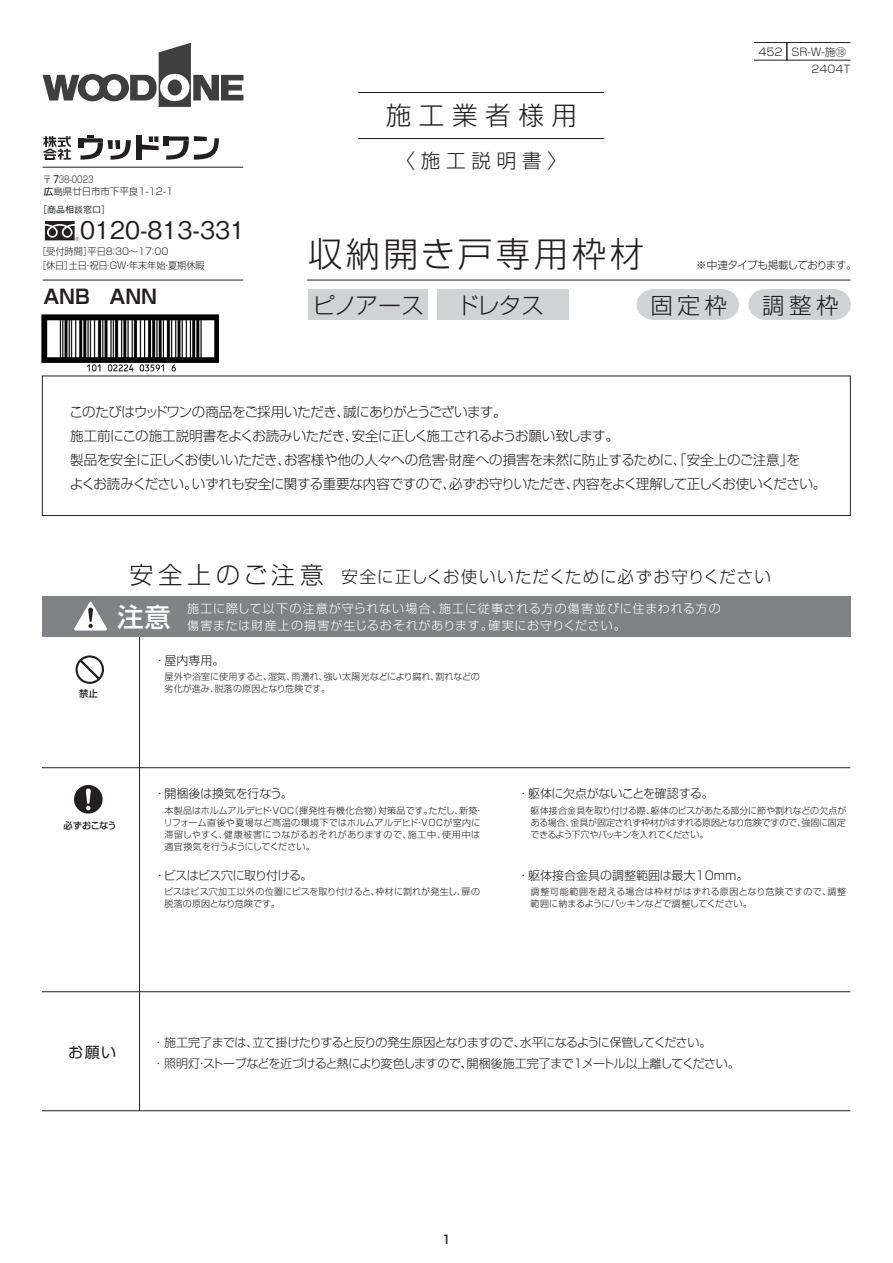
<style>
.page{position:relative;width:893px;height:1263px;background:#fff}
.page>*{position:absolute;margin:0;border:0;box-sizing:border-box;transform-origin:0 0}
.t1{font:300 34.5px "Shin Go Pr 5";letter-spacing:.1em;color:#231f20}
.t2{font:300 25.5px "Shin Go Pr 5";letter-spacing:.3em;color:#231f20}
.t3{font:500 24.3px "Gothic BBB Pro";color:#231f20}
.t4{font:300 22.5px "Shin Go Pr 5";letter-spacing:.02em;color:#231f20}
.t5{font:300 19.5px "Shin Go Pr 5";letter-spacing:.3em;color:#231f20}
.t6{font:700 19.5px "Shin Go Pr 5 De";color:#231f20}
.t7{font:300 16.5px "Shin Go Pr 5";letter-spacing:.065em;color:#231f20}
.t8{font:15px "Shin Go Pr 5";color:#231f20}
.t9{font:300 13.5px/24px "Shin Go Pr 5";letter-spacing:-.03em;color:#231f20}
.t10{font:300 12px/21px "Shin Go Pr 5";letter-spacing:-.03em;color:#231f20}
.t11{font:300 12px/16.5px "Shin Go Pr 5";letter-spacing:.07em;color:#fff}
.t12{font:300 12px "Shin Go Pr 5";color:#231f20}
.t13{font:500 12px "Shin Go Pr 5";color:#231f20}
.t14{font:300 10.65px "Shin Go Pr 5";color:#231f20}
.t15{font:300 10.5px "Shin Go Pr 5";letter-spacing:-.05em;color:#231f20}
.t16{font:300 10.5px "Shin Go Pr 5";letter-spacing:-.03em;color:#231f20}
.t17{font:300 9.45px/11.4px "Shin Go Pr 5";color:#231f20}
.t18{font:500 9.3px "Shin Go Pr 5";letter-spacing:-.03em;color:#231f20}
.t19{font:300 9px/12px "Shin Go Pr 5";letter-spacing:.01em;color:#231f20}
.t20{font:300 9px/12px "Shin Go Pr 5";letter-spacing:.03em;color:#231f20}
.t21{font:500 9px "Gothic BBB Pro";color:#231f20}
.s1{font-size:24px}
</style>
<div class="page">
<div style="left:787px;top:42px;width:64px;height:18px;border:1px solid #231f20"></div>
<div style="left:754px;top:42px;width:33px;height:18px;border:1px solid #231f20"></div>
<hr style="left:307px;top:280px;width:543px;height:1px;background:#231f20">
<hr style="left:358px;top:92px;width:246px;height:1px;background:#231f20">
<hr style="left:358px;top:138px;width:246px;height:1px;background:#231f20">
<div style="left:42px;top:376px;width:809px;height:140px;border:1px solid #231f20"></div>
<div style="left:164px;top:136px;width:5px;height:10px;background:#231f20"></div>
<svg style="left:166px;top:136px;width:53px;height:24px"></svg>
<div style="left:78px;top:138px;width:5px;height:9px;background:#231f20"></div>
<svg style="left:81px;top:135px;width:50px;height:25px"></svg>
<div style="left:137px;top:135px;width:5px;height:25px;background:#231f20"></div>
<svg style="left:142px;top:136px;width:17px;height:14px"></svg>
<svg style="left:43px;top:136px;width:28px;height:24px"></svg>
<hr style="left:43px;top:167px;width:200px;height:1px;background:#231f20">
<hr style="left:43px;top:280px;width:200px;height:1px;background:#231f20">
<svg style="left:45px;top:221px;width:34px;height:20px"></svg>
<svg style="left:43px;top:43px;width:200px;height:64px"></svg>
<div style="left:308px;top:289px;width:120px;height:31px;background:#d1d2d4"></div>
<div style="left:437px;top:289px;width:132px;height:31px;background:#d1d2d4"></div>
<svg style="left:748px;top:289px;width:103px;height:31px;background:#d4d5d7"></svg>
<svg style="left:637px;top:289px;width:102px;height:31px;background:#d4d5d7"></svg>
<div style="left:42px;top:596px;width:809px;height:40px;background:#808285"></div>
<svg style="left:74px;top:602px;width:33px;height:28px"></svg>
<hr style="left:42px;top:767px;width:808px;height:1px;background:#231f20">
<hr style="left:42px;top:991px;width:808px;height:1px;background:#231f20">
<hr style="left:139px;top:637px;width:1px;height:474px;background:#231f20">
<hr style="left:42px;top:1110px;width:808px;height:1px;background:#231f20">
<svg style="left:76px;top:655px;width:28px;height:29px"></svg>
<svg style="left:78px;top:657px;width:24px;height:25px"></svg>
<div style="left:74px;top:785px;width:29px;height:28px;background:#231f20;border-radius:50%"></div>
<svg style="left:86px;top:788px;width:5px;height:22px"></svg>
<img style="left:42px;top:315px;width:177px;height:57px">
<p class="t17" style="left:43px;top:173px;width:132px">〒738-0023<br>広島県廿日市市下平良1-12-1</p>
<h3 class="t3" style="left:80px;top:211px;width:166px">0120-813-331</h3>
<p class="t17" style="left:37px;top:244px;width:169px;line-height:13.5px">［受付時間］平日8：30～17：00<br>［休日］土日・祝日・GW・年末年始・夏期休暇</p>
<p class="t21" style="left:38px;top:203px;width:74px">［商品相談窓口］</p>
<h3 class="t6" style="left:43px;top:281px;width:115px">ANB　ANN</h3>
<h2 class="t2" style="left:386px;top:94px;width:193px">施工業者様用</h2>
<h3 class="t5" style="left:395px;top:144px;width:173px">〈施工説明書〉</h3>
<h1 class="t1" style="left:308px;top:226px;width:338px">収納開き戸専用枠材</h1>
<p class="t14" style="left:758px;top:43px;width:89px">452 SR-W-施⑱</p>
<p class="t16" style="left:812px;top:60px;width:41px">2404T</p>
<p class="t15" style="left:696px;top:256px;width:162px">※中連タイプも掲載しております。</p>
<h3 class="t4" style="left:313px;top:286px;width:113px">ピノアース</h3>
<h3 class="t4" style="left:456px;top:286px;width:89px">ドレタス</h3>
<h3 class="t4" style="left:650px;top:286px;width:78px">固定枠</h3>
<h3 class="t4" style="left:762px;top:286px;width:78px">調整枠</h3>
<h3 class="t9" style="left:69px;top:398px;width:758px">このたびはウッドワンの商品をご採用いただき、誠にありがとうございます。<br>施工前にこの施工説明書をよくお読みいただき、安全に正しく施工されるようお願い致します。<br>製品を安全に正しくお使いいただき、お客様や他の人々への危害・財産への損害を未然に防止するために、「安全上のご注意」を<br>よくお読みください。いずれも安全に関する重要な内容ですので、必ずお守りいただき、内容をよく理解して正しくお使いください。</h3>
<p class="t18" style="left:79px;top:686px;width:20px">禁止</p>
<h3 class="t7" style="left:130px;top:563px;width:643px"><span class="s1">安全上のご注意</span> 安全に正しくお使いいただくために必ずお守りください</h3>
<h3 class="t11" style="left:117px;top:599px;width:605px;text-indent:70px">施工に際して以下の注意が守られない場合、施工に従事される方の傷害並びに住まわれる方の<sup>注意</sup> 傷害または財産上の損害が生じるおそれがあります。確実にお守りください。</h3>
<h3 class="t10" style="left:154px;top:649px;width:72px">・屋内専用。</h3>
<p class="t19" style="left:164px;top:669px;width:317px">屋外や浴室に使用すると、湿気、雨濡れ、強い太陽光などにより腐れ、割れなどの劣化が進み、脱落の原因となり危険です。</p>
<p class="t18" style="left:64px;top:818px;width:55px">必ずおこなう</p>
<h3 class="t10" style="left:154px;top:782px;width:140px">・開梱後は換気を行なう。</h3>
<p class="t20" style="left:164px;top:803px;width:321px">本製品はホルムアルデヒド・VOC（揮発性有機化合物）対策品です。ただし、新築・リフォーム直後や夏場など高温の環境下ではホルムアルデヒド・VOCが室内に滞留しやすく、健康被害につながるおそれがありますので、施工中、使用中は適宜換気を行うようにしてください。</p>
<h3 class="t10" style="left:154px;top:863px;width:160px">・ビスはビス穴に取り付ける。</h3>
<p class="t19" style="left:164px;top:884px;width:317px">ビスはビス穴加工以外の位置にビスを取り付けると、枠材に割れが発生し、扉の脱落の原因となり危険です。</p>
<h3 class="t10" style="left:517px;top:782px;width:197px">・躯体に欠点がないことを確認する。</h3>
<p class="t19" style="left:530px;top:803px;width:317px;text-align:justify">躯体接合金具を取り付ける際、躯体のビスがあたる部分に節や割れなどの欠点がある場合、金具が固定されず枠材がはずれる原因となり危険ですので、強固に固定できるよう下穴やパッキンを入れてください。</p>
<h3 class="t12" style="left:517px;top:865px;width:232px">・躯体接合金具の調整範囲は最大10mm。</h3>
<p class="t19" style="left:531px;top:884px;width:317px">調整可能範囲を超える場合は枠材がはずれる原因となり危険ですので、調整範囲に納まるようにパッキンなどで調整してください。</p>
<h3 class="t8" style="left:68px;top:1040px;width:49px">お願い</h3>
<h3 class="t10" style="left:153px;top:1031px;width:589px">・施工完了までは、立て掛けたりすると反りの発生原因となりますので、水平になるように保管してください。<br>・照明灯・ストーブなどを近づけると熱により変色しますので、開梱後施工完了まで1メートル以上離してください。</h3>
<h3 class="t13" style="left:442px;top:1229px;width:11px">1</h3>
</div>
